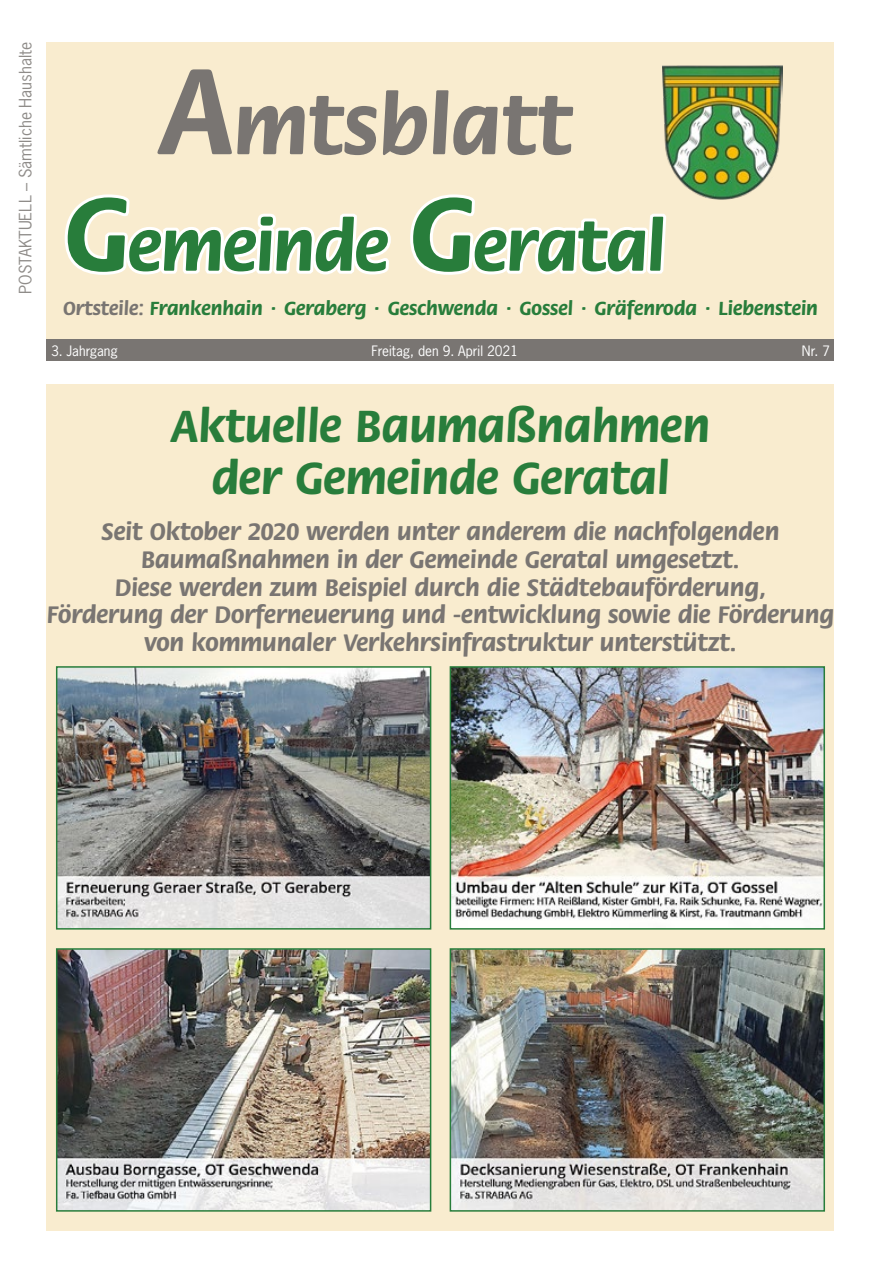
<style>
.page{position:relative;width:881px;height:1263px;background:#fff}
.page>*{position:absolute;margin:0;border:0;box-sizing:border-box;transform-origin:0 0}
.t1{font:700 87px "Flora LT";color:#797572}
.t2{font:700 73.5px "Flora LT";letter-spacing:-.015em;color:#287d3b}
.t3{font:700 48px/52.3px "Flora LT";color:#287d3b;text-align:center}
.t4{font:700 25.5px/27.8px "Flora LT";color:#797572;text-align:center}
.t5{font:700 20.25px "Flora LT";color:#287d3b}
.t6{font:16.05px "News Gothic LT";color:#8f8c89}
.t7{font:13.5px "News Gothic LT";color:#fff}
.s1{font-size:130.5px}
.s2{font-size:111px}
.s3{color:#797572}
</style>
<div class="page">
<div style="left:47px;top:42px;width:786px;height:297px;background:#f9eccf"></div>
<svg style="left:64px;top:194px;width:327px;height:81px"></svg>
<svg style="left:410px;top:194px;width:256px;height:81px"></svg>
<div style="left:47px;top:339px;width:786px;height:22px;background:#797572"></div>
<img style="left:662px;top:66px;width:120px;height:133px">
<div style="left:47px;top:385px;width:786px;height:846px;background:#f9eccf"></div>
<img style="left:56px;top:666px;width:376px;height:264px">
<img style="left:56px;top:948px;width:376px;height:264px">
<img style="left:449px;top:666px;width:376px;height:264px">
<img style="left:449px;top:948px;width:376px;height:264px">
<p class="t6" style="left:15px;top:294px;width:254px;rotate:-90deg">POSTAKTUELL – Sämtliche Haushalte</p>
<h1 class="t1" style="left:159px;top:79px;width:415px"><span class="s1">A</span>mtsblatt</h1>
<h2 class="t2" style="left:64px;top:207px;width:603px"><span class="s2">G</span>emeinde <span class="s2">G</span>eratal</h2>
<p class="t5" style="left:63px;top:297px;width:756px"><span class="s3">Ortsteile:</span> Frankenhain · Geraberg · Geschwenda · Gossel · Gräfenroda · Liebenstein</p>
<p class="t7" style="left:51px;top:342px;width:68px">3. Jahrgang</p>
<p class="t7" style="left:371px;top:342px;width:148px">Freitag, den 9. April 2021</p>
<p class="t7" style="left:801px;top:342px;width:29px">Nr. 7</p>
<h3 class="t3" style="left:171px;top:401px;width:540px">Aktuelle Baumaßnahmen der Gemeinde Geratal</h3>
<p class="t4" style="left:47px;top:518px;width:788px">Seit Oktober 2020 werden unter anderem die nachfolgenden Baumaßnahmen in der Gemeinde Geratal umgesetzt.<br>Diese werden zum Beispiel durch die Städtebauförderung,<br>Förderung der Dorferneuerung und -entwicklung sowie die Förderung von kommunaler Verkehrsinfrastruktur unterstützt.</p>
</div>
